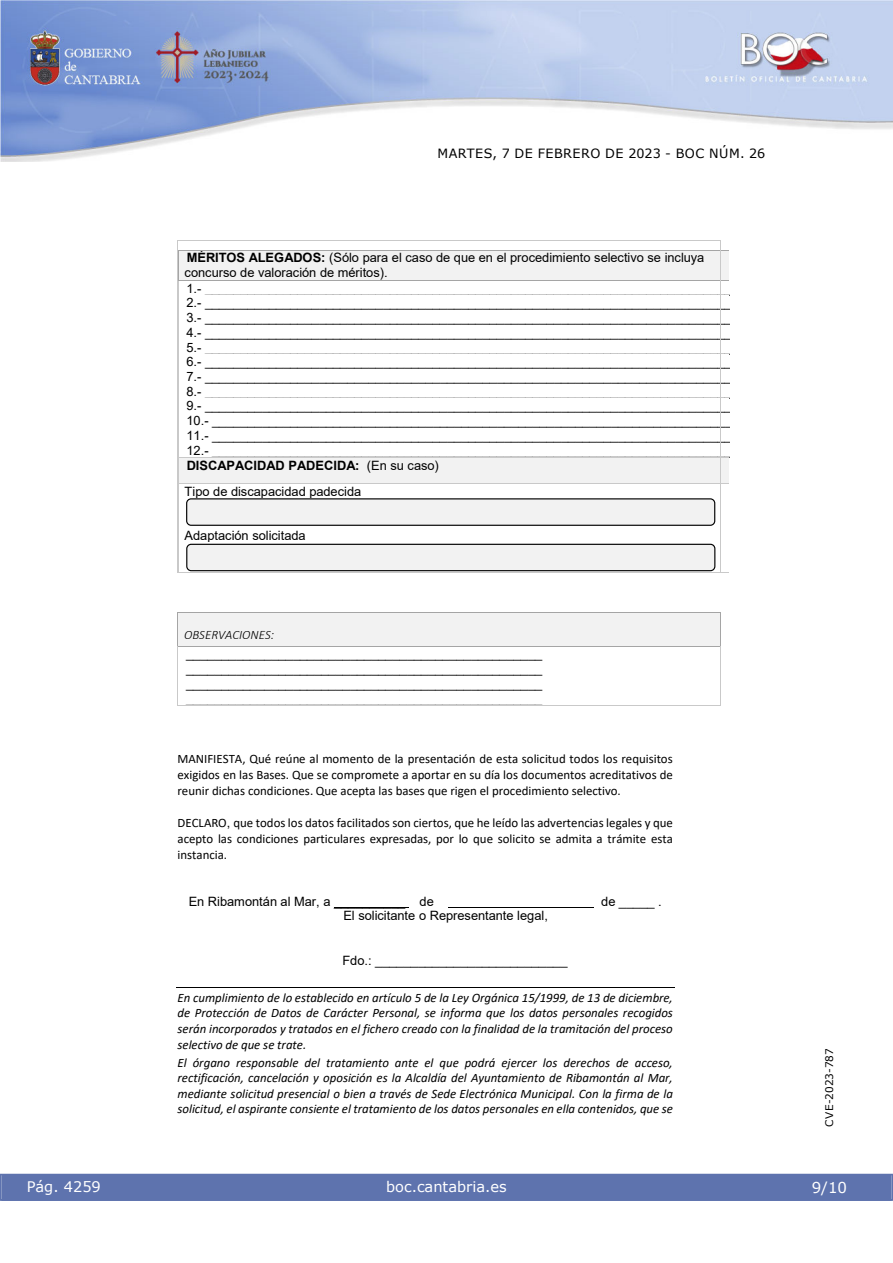
<style>
.page{position:relative;width:893px;height:1263px;background:#fff}
.page>*{position:absolute;margin:0;border:0;box-sizing:border-box;transform-origin:0 0}
.t1{font:15px "Verdana 2";color:#fff}
.t2{font:14.55px "Verdana 2";color:#fff}
.t3{font:12.9px/14.9px "Arial";color:#000}
.t4{font:italic 12.9px/15.8px "Calibri";color:#000;text-align:justify}
.t5{font:12.9px/15.6px "Calibri";color:#000;text-align:justify}
.t6{font:12.75px "Verdana 2";letter-spacing:.035em;color:#000}
.t7{font:10.5px "Verdana 2";color:#000}
.s1{font-weight:700}
.s2{font-family:"Calibri";font-weight:300;font-style:italic}
.s3{font-family:"Arial"}
</style>
<div class="page">
<img style="left:0;top:0;width:893px;height:161px">
<div style="left:1px;top:1174px;width:890px;height:27px;background:#5e73ae"></div>
<hr style="left:334px;top:907px;width:75px;height:1px;background:#000">
<hr style="left:448px;top:907px;width:146px;height:1px;background:#000">
<hr style="left:176px;top:988px;width:498px;height:1px;background:#000">
<div style="left:185px;top:251px;width:544px;height:14px;background:#f2f2f2"></div>
<div style="left:185px;top:265px;width:544px;height:15px;background:#f2f2f2"></div>
<hr style="left:179px;top:250px;width:550px;height:1px;background:#a5a5a5">
<hr style="left:179px;top:280px;width:550px;height:1px;background:#a5a5a5">
<div style="left:179px;top:458px;width:550px;height:25px;background:#f2f2f2"></div>
<hr style="left:179px;top:458px;width:550px;height:1px;background:#c9c9c9">
<svg style="left:190px;top:543px;width:526px;height:14px"></svg>
<hr style="left:179px;top:483px;width:550px;height:1px;background:#c9c9c9">
<hr style="left:179px;top:572px;width:550px;height:1px;background:#c9c9c9">
<hr style="left:178px;top:240px;width:542px;height:1px;background:#c9c9c9">
<hr style="left:178px;top:240px;width:1px;height:333px;background:#c9c9c9">
<hr style="left:178px;top:573px;width:542px;height:1px;background:#c9c9c9">
<hr style="left:720px;top:240px;width:1px;height:333px;background:#c9c9c9">
<div style="left:178px;top:613px;width:542px;height:33px;background:#f2f2f2"></div>
<hr style="left:178px;top:612px;width:542px;height:1px;background:#a5a5a5">
<hr style="left:178px;top:613px;width:1px;height:33px;background:#a5a5a5">
<hr style="left:720px;top:613px;width:1px;height:33px;background:#a5a5a5">
<hr style="left:178px;top:646px;width:542px;height:1px;background:#a5a5a5">
<hr style="left:178px;top:646px;width:1px;height:59px;background:#c9c9c9">
<hr style="left:178px;top:705px;width:542px;height:1px;background:#c9c9c9">
<hr style="left:720px;top:646px;width:1px;height:59px;background:#c9c9c9">
<div style="left:186px;top:498px;width:529px;height:28px;background:#f2f2f2;border:1px solid #000;border-radius:4px"></div>
<div style="left:186px;top:544px;width:529px;height:27px;background:#f2f2f2;border:1px solid #000;border-radius:4px"></div>
<p class="t6" style="left:438px;top:144px;width:329px">MARTES, 7 DE FEBRERO DE 2023 - BOC NÚM. 26</p>
<p class="t3" style="left:185px;top:250px;width:549px"><span class="s1">MÉRITOS ALEGADOS:</span> (Sólo para el caso de que en el procedimiento selectivo se incluya concurso de valoración de méritos).<br>1.- __________________________________________________________________________ 2.- __________________________________________________________________________ 3.- __________________________________________________________________________ 4.- __________________________________________________________________________ 5.- __________________________________________________________________________ 6.- __________________________________________________________________________ 7.- __________________________________________________________________________ 8.- __________________________________________________________________________ 9.- __________________________________________________________________________ 10.- _________________________________________________________________________ 11.- _________________________________________________________________________ 12.- _________________________________________________________________________ <span class="s1">DISCAPACIDAD PADECIDA:</span> (En su caso)</p>
<p class="t3" style="left:185px;top:483px;width:178px">Tipo de discapacidad padecida</p>
<p class="t3" style="left:185px;top:528px;width:123px">Adaptación solicitada</p>
<p class="t3" style="left:184px;top:625px;width:360px;line-height:19.4px"><span class="s2">OBSERVACIONES: </span>__________________________________________________</p>
<p class="t3" style="left:186px;top:661px;width:358px;text-align:justify">__________________________________________________ __________________________________________________ __________________________________________________</p>
<p class="t5" style="left:178px;top:751px;width:497px">MANIFIESTA, Qué reúne al momento de la presentación de esta solicitud todos los requisitos exigidos en las Bases. Que se compromete a aportar en su día los documentos acreditativos de reunir dichas condiciones. Que acepta las bases que rigen el procedimiento selectivo.</p>
<p class="t5" style="left:178px;top:815px;width:497px">DECLARO<span class="s3">,</span> que todos los datos facilitados son ciertos, que he leído las advertencias legales y que acepto las condiciones particulares expresadas, por lo que solicito se admita a trámite esta instancia.</p>
<p class="t3" style="left:189px;top:893px;width:247px">En Ribamontán al Mar, a __________ de</p>
<p class="t3" style="left:601px;top:893px;width:62px">de _____ .</p>
<p class="t3" style="left:343px;top:908px;width:206px">El solicitante o Representante legal,</p>
<p class="t3" style="left:342px;top:952px;width:227px">Fdo.: ___________________________</p>
<p class="t4" style="left:178px;top:989px;width:497px">En cumplimiento de lo establecido en artículo 5 de la Ley Orgánica 15/1999, de 13 de diciembre, de Protección de Datos de Carácter Personal, se informa que los datos personales recogidos serán incorporados y tratados en el fichero creado con la finalidad de la tramitación del proceso selectivo de que se trate.</p>
<p class="t4" style="left:178px;top:1054px;width:497px">El órgano responsable del tratamiento ante el que podrá ejercer los derechos de acceso, rectificación, cancelación y oposición es la Alcaldía del Ayuntamiento de Ribamontán al Mar, mediante solicitud presencial o bien a través de Sede Electrónica Municipal. Con la firma de la solicitud, el aspirante consiente el tratamiento de los datos personales en ella contenidos, que se</p>
<p class="t2" style="left:27px;top:1177px;width:76px">Pág. 4259</p>
<p class="t2" style="left:386px;top:1177px;width:122px">boc.cantabria.es</p>
<p class="t7" style="left:822px;top:1126px;width:80px;rotate:-90deg">CVE-2023-787</p>
<p class="t1" style="left:812px;top:1177px;width:37px">9/10</p>
</div>
